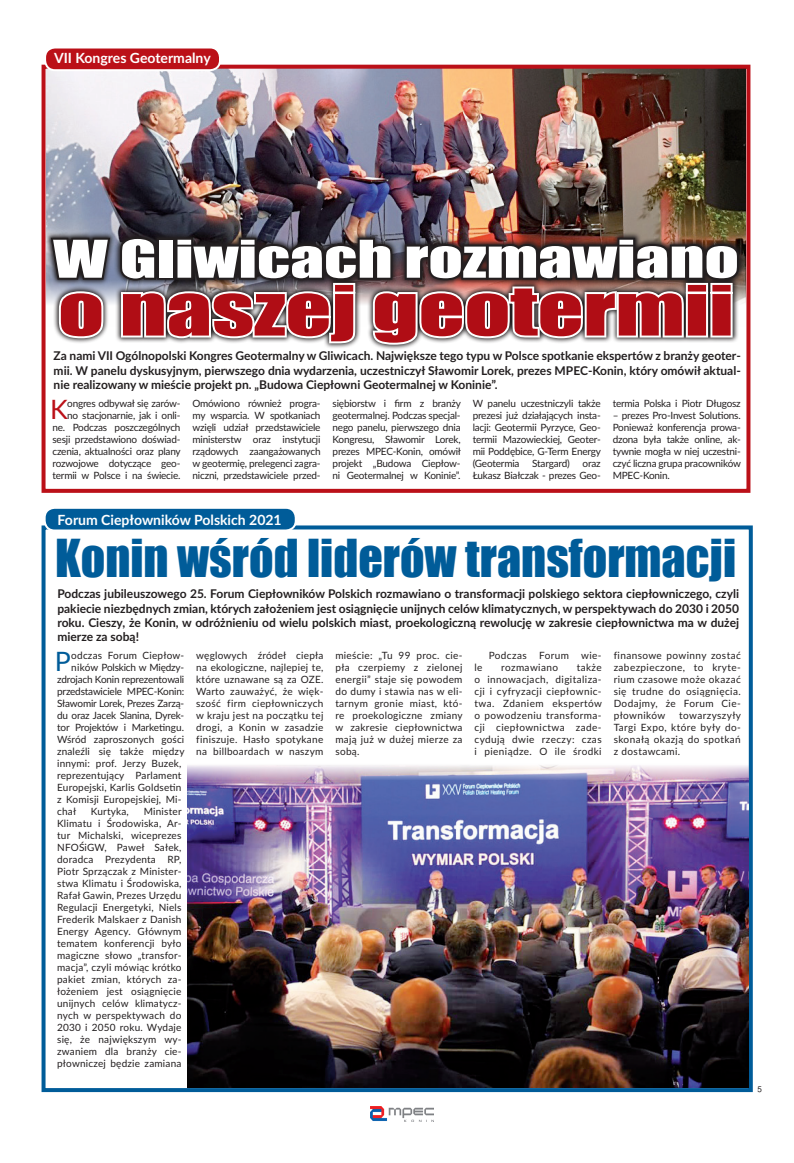
<style>
.page{position:relative;width:794px;height:1163px;background:#fff}
.page>*{position:absolute;margin:0;border:0;box-sizing:border-box;transform-origin:0 0}
.t1{font:64px "Impact";color:#b00d15;scale:1.4 1}
.t2{font:48px "Impact";color:#005c99}
.t3{font:48px "Impact";color:#fff;scale:1.4 1}
.t4{font:26.7px "Lato Latin";color:#bb1018}
.t5{font:26.7px "Lato Latin";color:#005c99}
.t6{font:700 14px "Lato Latin";color:#fff}
.t7{font:700 12px/14.4px "Lato Latin";color:#231f20;text-align:justify}
.t8{font:10px/12px "Lato Latin";letter-spacing:-.02em;color:#231f20;text-align:justify}
.t9{font:10px "Lato Latin";letter-spacing:.02em;color:#231f20}
.t10{font:10px "Lato Latin";letter-spacing:.01em;color:#231f20}
.t11{font:10px "Lato Latin";letter-spacing:.04em;color:#231f20}
.t12{font:8px "Nimbus San L";color:#231f20}
</style>
<div class="page">
<div style="left:42px;top:525px;width:711px;height:566px;border:4px solid #005c99"></div>
<img style="left:370px;top:1106px;width:63px;height:15px">
<img style="left:47px;top:70px;width:698px;height:161px">
<img style="left:187px;top:765px;width:561px;height:322px">
<div style="left:42px;top:65px;width:708px;height:428px;border:4px solid #bb1018"></div>
<div style="left:45px;top:507px;width:251px;height:23px;background:#005c99;border-radius:10px"></div>
<div style="left:44px;top:506px;width:253px;height:25px;border:2px solid #fff;border-radius:10px"></div>
<div style="left:45px;top:47px;width:175px;height:23px;background:#bb1018;border-radius:10px"></div>
<div style="left:44px;top:46px;width:177px;height:25px;border:2px solid #fff;border-radius:10px"></div>
<img style="left:45px;top:231px;width:700px;height:120px">
<img style="left:48px;top:233px;width:694px;height:114px">
<h3 class="t6" style="left:54px;top:50px;width:158px">VII Kongres Geotermalny</h3>
<h2 class="t3" style="left:53px;top:221px;width:491px">W Gliwicach rozmawiano</h2>
<h1 class="t1" style="left:58px;top:261px;width:484px">o naszej geotermii</h1>
<p class="t7" style="left:54px;top:348px;width:688px">Za nami VII Ogólnopolski Kongres Geotermalny w Gliwicach. Największe tego typu w Polsce spotkanie ekspertów z branży geoter&shy;mii. W panelu dyskusyjnym, pierwszego dnia wydarzenia, uczestniczył Sławomir Lorek, prezes MPEC-Konin, który omówił aktual&shy;nie realizowany w mieście projekt pn. „Budowa Ciepłowni Geotermalnej w Koninie”.</p>
<p class="t8" style="left:52px;top:397px;width:130px;text-align:right">ongres odbywał się zarów-<br>no stacjonarnie, jak i onli&shy;ne. Podczas poszczególnych sesji przedstawiono doświad&shy;czenia, aktualności oraz plany rozwojowe dotyczące geo&shy;termii w Polsce i na świecie.</p>
<p class="t8" style="left:192px;top:397px;width:130px">Omówiono również progra&shy;my wsparcia. W spotkaniach wzięli udział przedstawiciele ministerstw oraz instytucji rządowych zaangażowanych w geotermię, prelegenci zagra&shy;niczni, przedstawiciele przed-</p>
<p class="t8" style="left:332px;top:397px;width:130px">siębiorstw i firm z branży geotermalnej. Podczas specjal&shy;nego panelu, pierwszego dnia Kongresu, Sławomir Lorek, prezes MPEC-Konin, omówił projekt „Budowa Ciepłow&shy;ni Geotermalnej w Koninie”.</p>
<p class="t8" style="left:472px;top:397px;width:130px">W panelu uczestniczyli także prezesi już działających insta&shy;lacji: Geotermii Pyrzyce, Geo&shy;termii Mazowieckiej, Geoter&shy;mii Poddębice, G-Term Energy (Geotermia</p>
<h3 class="t4" style="left:50px;top:393px;width:19px">K</h3>
<p class="t8" style="left:532px;top:457px;width:39px">Stargard)</p>
<p class="t8" style="left:472px;top:457px;width:130px;text-align:right">oraz<br>Łukasz Białczak - prezes Geo-</p>
<p class="t8" style="left:613px;top:397px;width:130px">termia Polska i Piotr Długosz</p>
<p class="t8" style="left:613px;top:409px;width:130px">– prezes Pro-Invest Solutions.<br>Ponieważ konferencja prowa&shy;dzona była także online, ak&shy;tywnie mogła w niej uczestni&shy;czyć liczna grupa pracowników MPEC-Konin.</p>
<h3 class="t6" style="left:58px;top:511px;width:225px">Forum Ciepłowników Polskich 2021</h3>
<h2 class="t2" style="left:55px;top:521px;width:682px">Konin wśród liderów transformacji</h2>
<p class="t7" style="left:57px;top:586px;width:683px">Podczas jubileuszowego 25. Forum Ciepłowników Polskich rozmawiano o transformacji polskiego sektora ciepłowniczego, czyli pakiecie niezbędnych zmian, których założeniem jest osiągnięcie unijnych celów klimatycznych, w perspektywach do 2030 i 2050 roku. Cieszy, że Konin, w odróżnieniu od wielu polskich miast, proekologiczną rewolucję w zakresie ciepłownictwa ma w dużej mierze za sobą!</p>
<h3 class="t5" style="left:55px;top:646px;width:18px">P</h3>
<p class="t9" style="left:71px;top:649px;width:114px">odczas Forum Ciepłow-</p>
<p class="t8" style="left:71px;top:661px;width:114px">ników Polskich w Między-</p>
<p class="t8" style="left:57px;top:673px;width:129px">zdrojach Konin reprezentowali</p>
<p class="t8" style="left:57px;top:685px;width:129px">przedstawiciele MPEC-Konin:</p>
<p class="t8" style="left:57px;top:697px;width:129px">Sławomir Lorek, Prezes Zarzą-</p>
<p class="t8" style="left:57px;top:709px;width:129px">du oraz Jacek Slanina, Dyrek-</p>
<p class="t8" style="left:57px;top:721px;width:129px">tor Projektów i Marketingu.</p>
<p class="t10" style="left:57px;top:733px;width:129px">Wśród zaproszonych gości</p>
<p class="t10" style="left:57px;top:745px;width:129px">znaleźli się także między</p>
<p class="t9" style="left:57px;top:757px;width:126px">innymi: prof. Jerzy Buzek,</p>
<p class="t9" style="left:57px;top:769px;width:126px">reprezentujący Parlament</p>
<p class="t9" style="left:57px;top:781px;width:126px">Europejski, Karlis Goldsetin</p>
<p class="t9" style="left:57px;top:793px;width:126px">z Komisji Europejskiej, Mi-</p>
<p class="t8" style="left:57px;top:805px;width:20px">chał</p>
<p class="t9" style="left:91px;top:805px;width:40px">Kurtyka,</p>
<p class="t8" style="left:57px;top:805px;width:126px;text-indent:87px">Minister Klimatu i Środowiska, Ar&shy;tur Michalski, wiceprezes NFOŚiGW, Paweł Sałek, doradca Prezydenta RP, Piotr Sprzączak z Minister&shy;stwa Klimatu i Środowiska, Rafał Gawin, Prezes Urzędu Regulacji Energetyki, Niels Frederik Malskaer z Danish Energy Agency. Głównym tematem konferencji było magiczne słowo „transfor&shy;macja”, czyli mówiąc krótko pakiet zmian, których za&shy;łożeniem jest osiągnięcie unijnych celów klimatycz&shy;nych w perspektywach do 2030 i 2050 roku. Wydaje się, że największym wy&shy;zwaniem dla branży cie&shy;płowniczej będzie zamiana</p>
<p class="t8" style="left:196px;top:649px;width:129px">węglowych źródeł ciepła na ekologiczne, najlepiej te, które uznawane są za OZE.<br>Warto zauważyć, że więk&shy;szość firm ciepłowniczych w kraju jest na początku tej drogi, a Konin w zasadzie finiszuje. Hasło spotykane na billboardach w naszym</p>
<p class="t8" style="left:335px;top:649px;width:129px">mieście: „Tu 99 proc. cie&shy;pła czerpiemy z zielonej energii” staje się powodem do dumy i stawia nas w eli&shy;tarnym gronie miast, któ&shy;re proekologiczne zmiany w zakresie ciepłownictwa mają już w dużej mierze za sobą.</p>
<p class="t11" style="left:489px;top:649px;width:114px">Podczas Forum wie-</p>
<p class="t8" style="left:474px;top:661px;width:129px;text-indent:102px">także o innowacjach, digitaliza&shy;cji i cyfryzacji ciepłownic&shy;twa. Zdaniem ekspertów o powodzeniu transforma&shy;cji ciepłownictwa zade&shy;cydują dwie rzeczy: czas i pieniądze. O ile środki</p>
<p class="t8" style="left:613px;top:649px;width:129px">finansowe powinny zostać zabezpieczone, to kryte&shy;rium czasowe może okazać się trudne do osiągnięcia.<br>Dodajmy, że Forum Cie&shy;płowników</p>
<p class="t8" style="left:474px;top:661px;width:10px">le</p>
<p class="t11" style="left:501px;top:661px;width:58px">rozmawiano</p>
<p class="t8" style="left:613px;top:709px;width:129px;text-indent:66px">towarzyszyły Targi Expo, które były do&shy;skonałą okazją do spotkań z dostawcami.</p>
<p class="t12" style="left:757px;top:1084px;width:6px">5</p>
</div>
